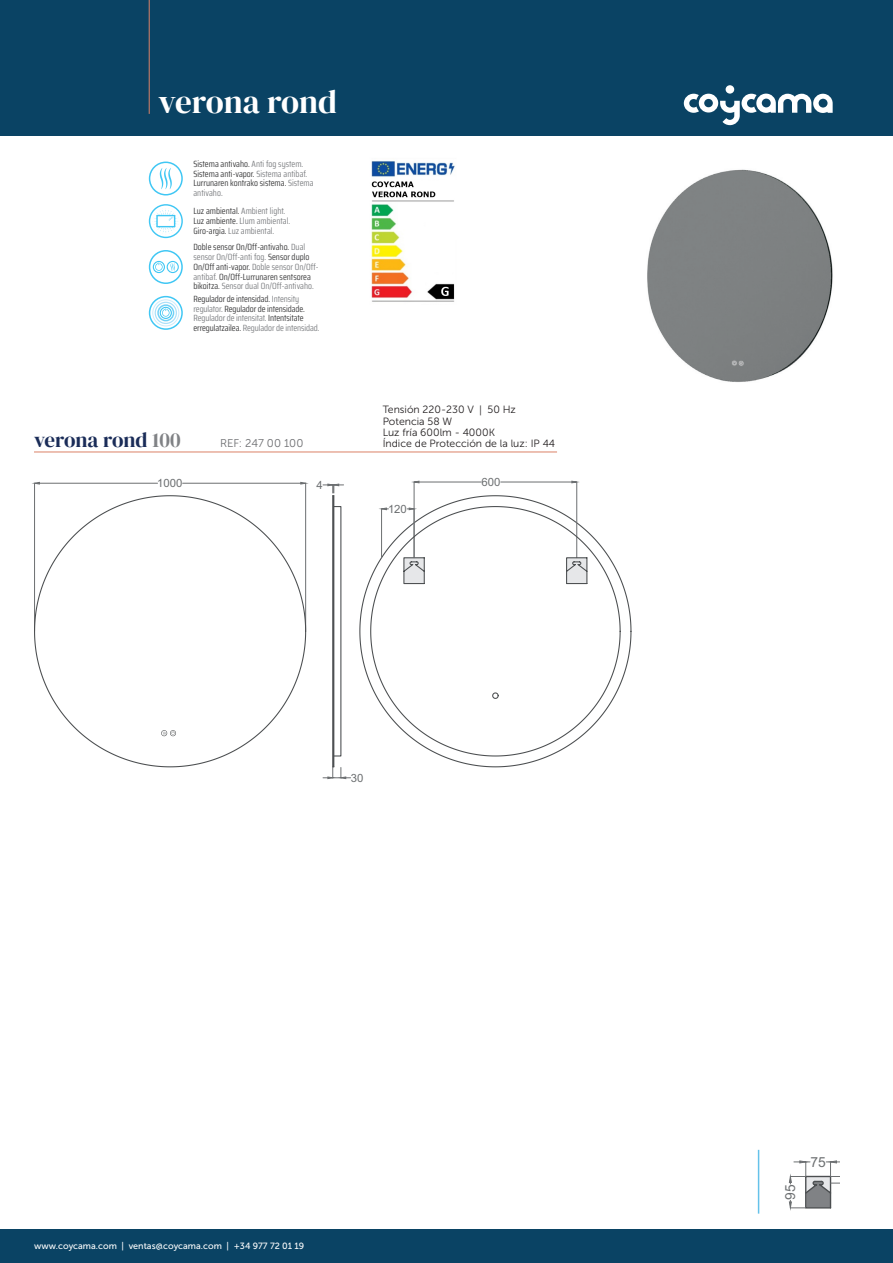
<style>
.page{position:relative;width:893px;height:1263px;background:#fff}
.page>*{position:absolute;margin:0;border:0;box-sizing:border-box;transform-origin:0 0}
.t1{font:33px "DM Serif Display";letter-spacing:-.005em;color:#fff}
.Subtitulo{font:21px "DM Serif Display";color:#1a2c58}
.t2{font:13.8px "Arial";color:#6c6f71}
.t3{font:11.4px "Arial";color:#6c6f71}
.Idioma_FR_Icono{font:11.25px "Museo Sans 300";color:#6c6d70}
.Idioma_FR_Icono-2{font:10.5px "Museo Sans 300";color:#231f20}
.t4{font:9px/9.8px "Saira Condensed";color:#3e3e3f}
.t5{font:9px/9.8px "Saira Condensed";color:#808285}
.t6{font:9px "Museo Sans 500";color:#fff}
.s1{color:#808285}
.s2{color:#3e3e3f}
.s3{font-family:"Titillium Web";font-weight:300}
</style>
<div class="page">
<div style="left:0;top:0;width:893px;height:136px;background:#0a4364"></div>
<div style="left:726px;top:85px;width:8px;height:9px;background:#fff;border-radius:50%"></div>
<svg style="left:684px;top:94px;width:149px;height:31px"></svg>
<hr style="left:149px;top:0;width:1px;height:114px;background:#db8267">
<div style="left:0;top:1229px;width:893px;height:34px;background:#0a4364"></div>
<svg style="left:149px;top:204px;width:34px;height:34px"></svg>
<div style="left:149px;top:162px;width:34px;height:33px;border:2px solid #40c7f4;border-radius:50%"></div>
<svg style="left:160px;top:168px;width:12px;height:21px"></svg>
<img style="left:371px;top:160px;width:84px;height:142px">
<div style="left:149px;top:250px;width:34px;height:34px;border:2px solid #40c7f4;border-radius:50%"></div>
<svg style="left:155px;top:263px;width:8px;height:8px"></svg>
<div style="left:167px;top:261px;width:12px;height:12px;border:1px solid #40c7f4;border-radius:50%"></div>
<div style="left:153px;top:261px;width:12px;height:12px;border:1px solid #40c7f4;border-radius:50%"></div>
<svg style="left:170px;top:263px;width:5px;height:8px"></svg>
<svg style="left:162px;top:309px;width:8px;height:8px"></svg>
<div style="left:160px;top:307px;width:12px;height:12px;border:1px solid #40c7f4;border-radius:50%"></div>
<div style="left:149px;top:296px;width:34px;height:34px;border:2px solid #40c7f4;border-radius:50%"></div>
<div style="left:157px;top:304px;width:17px;height:17px;border:2px solid #72d1f6;border-radius:50%"></div>
<div style="left:155px;top:302px;width:22px;height:22px;border:1px solid #aae0f9;border-radius:50%"></div>
<div style="left:152px;top:299px;width:27px;height:27px;border:1px solid #ccecfb;border-radius:50%"></div>
<hr style="left:34px;top:452px;width:523px;height:1px;background:#db8267">
<hr style="left:34px;top:483px;width:1px;height:148px;background:#6c6f71">
<hr style="left:305px;top:483px;width:1px;height:148px;background:#6c6f71">
<hr style="left:39px;top:483px;width:119px;height:1px;background:#6c6f71">
<hr style="left:183px;top:483px;width:118px;height:1px;background:#6c6f71">
<svg style="left:34px;top:482px;width:6px;height:3px"></svg>
<svg style="left:300px;top:482px;width:6px;height:3px"></svg>
<svg style="left:323px;top:483px;width:21px;height:10px"></svg>
<svg style="left:323px;top:768px;width:28px;height:11px"></svg>
<svg style="left:34px;top:495px;width:597px;height:273px"></svg>
<hr style="left:576px;top:482px;width:1px;height:76px;background:#6c6f71">
<hr style="left:414px;top:482px;width:1px;height:76px;background:#6c6f71">
<hr style="left:501px;top:482px;width:71px;height:1px;background:#6c6f71">
<hr style="left:419px;top:482px;width:62px;height:1px;background:#6c6f71">
<svg style="left:571px;top:480px;width:6px;height:4px"></svg>
<svg style="left:413px;top:480px;width:7px;height:4px"></svg>
<svg style="left:370px;top:505px;width:251px;height:252px"></svg>
<svg style="left:161px;top:730px;width:15px;height:6px"></svg>
<hr style="left:758px;top:1150px;width:1px;height:63px;background:#65c2ea">
<svg style="left:788px;top:1160px;width:51px;height:51px"></svg>
<img style="left:647px;top:169px;width:186px;height:213px">
<h1 class="t1" style="left:159px;top:83px;width:180px">verona rond</h1>
<p class="t4" style="left:193px;top:159px;width:122px">Sistema antivaho. <span class="s1">Anti fog system.<br></span>Sistema anti-vapor. <span class="s1">Sistema antibaf.<br></span>Lurrunaren kontrako sistema. <span class="s1">Sistema antivaho.</span></p>
<p class="t5" style="left:193px;top:206px;width:98px"><span class="s2">Luz ambiental.</span> Ambient light.<br><span class="s2">Luz ambiente.</span> Llum ambiental.<br><span class="s2">Giro-argia.</span> Luz ambiental.</p>
<p class="t4" style="left:193px;top:242px;width:127px">Doble sensor On/Off-antivaho. <span class="s1">Dual sensor On/Off-anti fog.</span> Sensor duplo On/Off anti-vapor. <span class="s1">Doble sensor On/Off&shy;antibaf.</span> On/Off-Lurrunaren sentsorea bikoitza. <span class="s1">Sensor dual On/Off-antivaho.</span></p>
<p class="t4" style="left:193px;top:294px;width:128px">Regulador de intensidad. <span class="s1">Intensity regulator.</span> Regulador de intensidade.<br><span class="s1">Regulador de intensitat.</span> Intentsitate erregulatzailea. <span class="s1">Regulador de intensidad.</span></p>
<p class="Subtitulo" style="left:34px;top:428px;width:148px">verona rond <span class="s1">100</span></p>
<p class="Idioma_FR_Icono" style="left:220px;top:437px;width:85px">REF: 247 00 100</p>
<p class="t3" style="left:157px;top:475px;width:27px">1000</p>
<p class="t3" style="left:316px;top:477px;width:8px">4</p>
<p class="Idioma_FR_Icono-2" style="left:383px;top:404px;width:135px">Tensión 220-230 V <span class="s3">|</span> 50 Hz</p>
<p class="Idioma_FR_Icono-2" style="left:383px;top:415px;width:71px">Potencia 58 W</p>
<p class="Idioma_FR_Icono-2" style="left:383px;top:427px;width:114px">Luz fría 600lm - 4000K</p>
<p class="Idioma_FR_Icono-2" style="left:383px;top:438px;width:174px">Índice de Protección de la luz: IP 44</p>
<p class="t3" style="left:388px;top:501px;width:20px">120</p>
<p class="t3" style="left:481px;top:474px;width:20px">600</p>
<p class="t3" style="left:351px;top:770px;width:14px">30</p>
<p class="t6" style="left:34px;top:1241px;width:272px">www.coycama.com | ventas@coycama.com | +34 977 72 01 19</p>
<p class="t2" style="left:781px;top:1200px;width:17px;rotate:-90deg">95</p>
<p class="t2" style="left:810px;top:1152px;width:17px">75</p>
</div>
